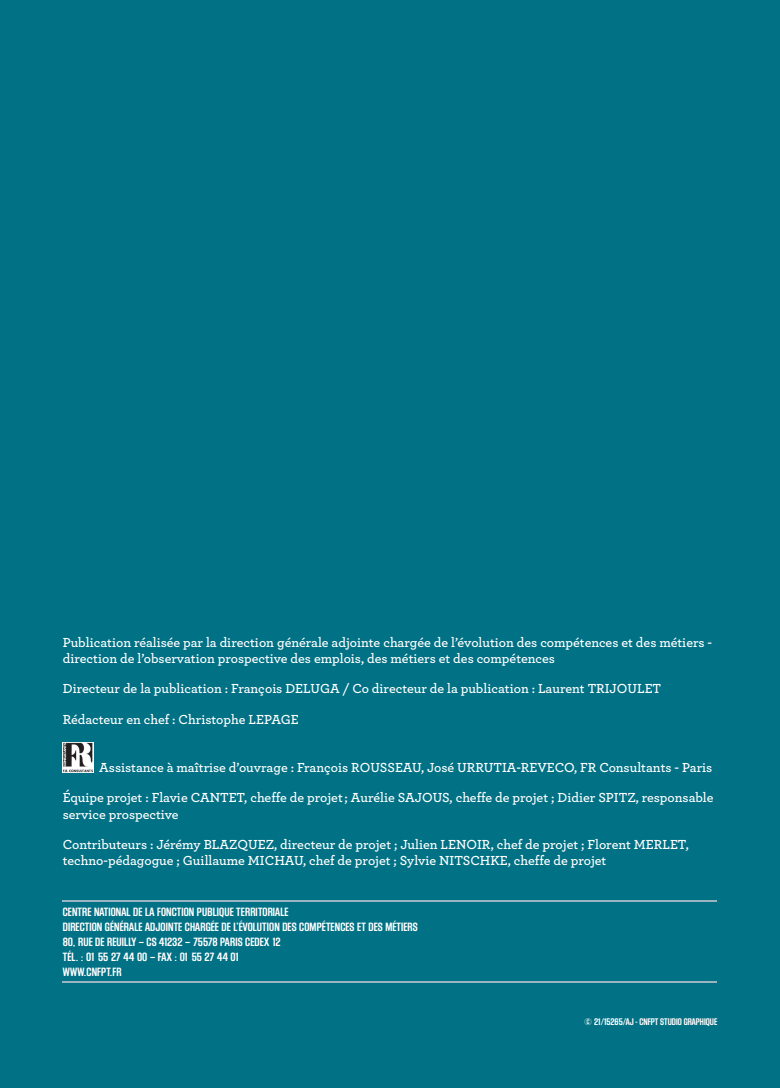
<style>
.page{position:relative;width:780px;height:1088px;background:#017185}
.page>*{position:absolute;margin:0;border:0;box-sizing:border-box;transform-origin:0 0}
.t1{font:13.75px/16.2px "Archer Semibold LF";color:#fff}
.t2{font:12.5px/15px "Block Gothic Bold Cond";letter-spacing:.01em;color:#fff}
.t3{font:10px "Block Gothic Bold Cond";color:#fff}
</style>
<div class="page">
<img style="left:63px;top:742px;width:30px;height:30px">
<hr style="left:63px;top:900px;width:654px;height:1px;background:#9ab5c1">
<hr style="left:63px;top:982px;width:654px;height:1px;background:#9ab5c1">
<p class="t1" style="left:63px;top:634px;width:651px">Publication réalisée par la direction générale adjointe chargée de l’évolution des compétences et des métiers - direction de l’observation prospective des emplois, des métiers et des compétences</p>
<p class="t1" style="left:63px;top:680px;width:600px">Directeur de la publication : François DELUGA / Co directeur de la publication : Laurent TRIJOULET</p>
<p class="t1" style="left:63px;top:711px;width:237px">Rédacteur en chef : Christophe LEPAGE</p>
<p class="t1" style="left:99px;top:759px;width:614px">Assistance à maîtrise d’ouvrage : François ROUSSEAU, José URRUTIA-REVECO, FR Consultants - Paris</p>
<p class="t1" style="left:63px;top:789px;width:652px">Équipe projet : Flavie CANTET, cheffe de projet ; Aurélie SAJOUS, cheffe de projet ; Didier SPITZ, responsable service prospective</p>
<p class="t1" style="left:63px;top:836px;width:627px">Contributeurs : Jérémy BLAZQUEZ, directeur de projet ; Julien LENOIR, chef de projet ; Florent MERLET, techno-pédagogue ; Guillaume MICHAU, chef de projet ; Sylvie NITSCHKE, cheffe de projet</p>
<p class="t2" style="left:63px;top:905px;width:356px">CENTRE NATIONAL DE LA FONCTION PUBLIQUE TERRITORIALE<br>DIRECTION GÉNÉRALE ADJOINTE CHARGÉE DE L’ÉVOLUTION DES COMPÉTENCES ET DES MÉTIERS 80, RUE DE REUILLY – CS 41232 – 75578 PARIS CEDEX 12<br>TÉL. : 01 55 27 44 00 – FAX : 01 55 27 44 01<br>WWW.CNFPT.FR</p>
<p class="t3" style="left:584px;top:1017px;width:134px">© 21/15265/AJ - CNFPT STUDIO GRAPHIQUE</p>
</div>
